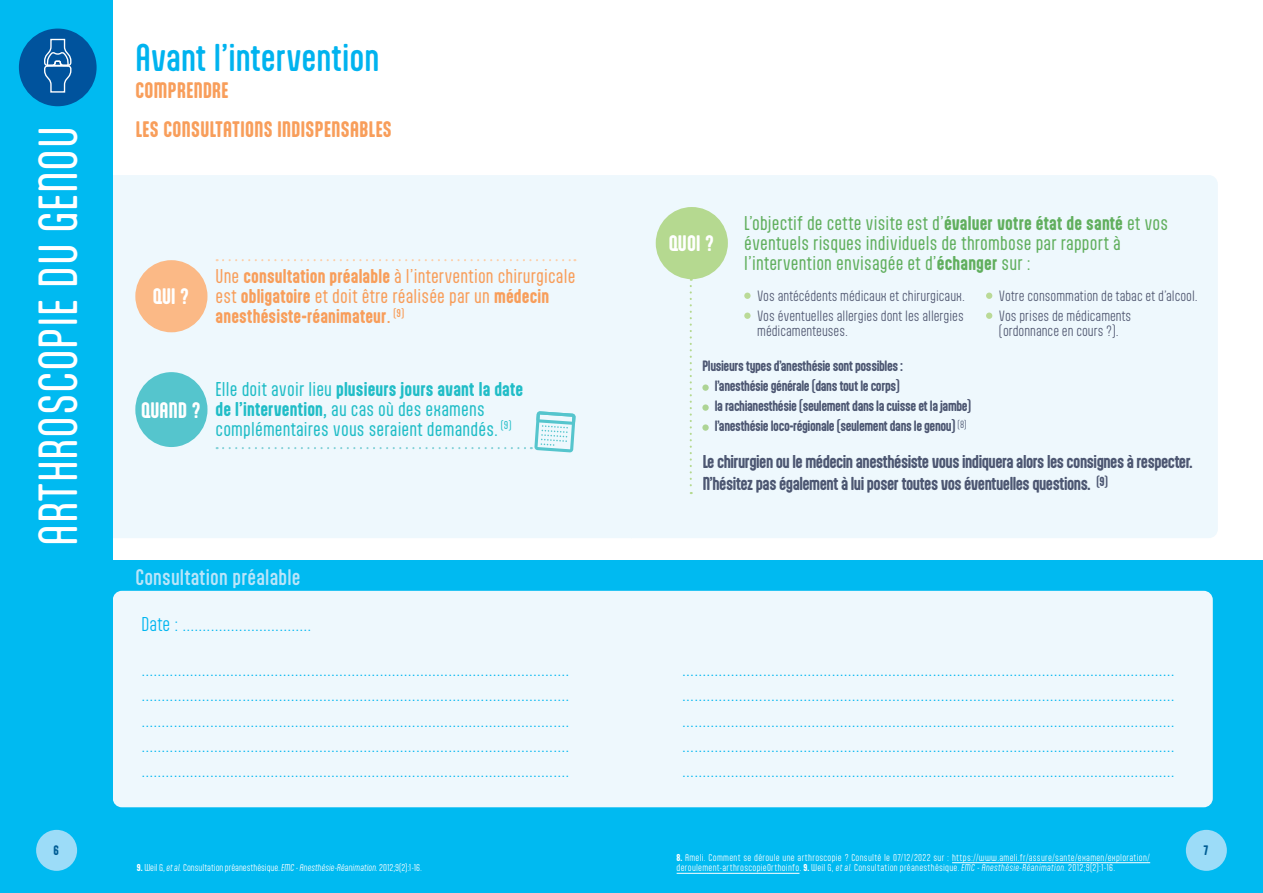
<style>
.page{position:relative;width:1263px;height:893px;background:#fff}
.page>*{position:absolute;margin:0;border:0;box-sizing:border-box;transform-origin:0 0}
.t1{font:46.65px "Aptly";letter-spacing:.01em;color:#fff}
.t2{font:500 32.85px "Aptly";color:#00b3ef}
.t3{font:700 19.05px "Aptly";letter-spacing:.02em;color:#f89e5b}
.t4{font:500 19.05px "Aptly";letter-spacing:.01em;color:#b9e5fa}
.t5{font:700 19.05px "Aptly";letter-spacing:.01em;color:#fff}
.t6{font:300 16.95px/25.5px "Aptly";color:#00b6f0;text-align:justify}
.t7{font:16.95px/20.1px "Aptly";letter-spacing:.01em;color:#61af5e}
.t8{font:700 16.95px/20.1px "Aptly";letter-spacing:.01em;color:#f89e5b}
.t9{font:16.95px/20.1px "Aptly";letter-spacing:.01em;color:#21bdc7}
.t10{font:700 15.9px/22px "Aptly";letter-spacing:-.03em;color:#535a73}
.t11{font:700 12.75px/20px "Aptly";letter-spacing:-.03em;color:#535a73}
.t12{font:300 12.75px/20px "Aptly";color:#535a73}
.t13{font:700 11.7px "Aptly";color:#005d95}
.t14{font:300 8.55px/10.6px "Aptly";letter-spacing:.03em;color:#fff}
.t15{font:300 8.55px "Aptly";letter-spacing:-.005em;color:#fff}
.s1{font-weight:400}
.s2{font-weight:500}
.s3{font-weight:700}
.s4{font-style:italic}
</style>
<div class="page">
<div style="left:104px;top:561px;width:527px;height:332px;background:#00baf1"></div>
<div style="left:113px;top:175px;width:518px;height:363px;background:#eef8fd"></div>
<div style="left:113px;top:591px;width:518px;height:216px;background:#eef8fd"></div>
<div style="left:0;top:0;width:113px;height:893px;background:#00baf1"></div>
<div style="left:19px;top:29px;width:78px;height:77px;background:#00539d;border-radius:50%"></div>
<svg style="left:44px;top:38px;width:28px;height:55px"></svg>
<div style="left:47px;top:65px;width:22px;height:2px;border:1px solid #fff"></div>
<div style="left:135px;top:260px;width:72px;height:72px;background:#fbb986;border-radius:50%"></div>
<div style="left:135px;top:372px;width:72px;height:75px;background:#55c5cd;border-radius:50%"></div>
<svg style="left:217px;top:259px;width:358px;height:2px"></svg>
<svg style="left:217px;top:411px;width:359px;height:41px;background:#e6f5fa"></svg>
<div style="left:36px;top:830px;width:41px;height:41px;background:#9cdcf8;border-radius:50%"></div>
<div style="left:631px;top:561px;width:632px;height:332px;background:#00baf1"></div>
<div style="left:631px;top:175px;width:587px;height:363px;background:#eef8fd"></div>
<div style="left:631px;top:591px;width:582px;height:216px;background:#eef8fd"></div>
<hr style="left:952px;top:862px;width:198px;height:1px;background:#fff">
<hr style="left:677px;top:873px;width:122px;height:1px;background:#fff">
<svg style="left:702px;top:384px;width:7px;height:7px"></svg>
<svg style="left:702px;top:404px;width:7px;height:7px"></svg>
<svg style="left:702px;top:424px;width:7px;height:7px"></svg>
<svg style="left:690px;top:279px;width:2px;height:215px"></svg>
<div style="left:656px;top:207px;width:72px;height:72px;background:#b5d990;border-radius:50%"></div>
<div style="left:744px;top:293px;width:7px;height:6px;background:#bada97;border-radius:50%"></div>
<div style="left:744px;top:313px;width:7px;height:6px;background:#bada97;border-radius:50%"></div>
<svg style="left:986px;top:293px;width:6px;height:6px"></svg>
<svg style="left:986px;top:313px;width:6px;height:6px"></svg>
<div style="left:1186px;top:830px;width:41px;height:41px;background:#9cdcf8;border-radius:50%"></div>
<p class="t1" style="left:29px;top:546px;width:421px;rotate:-90deg">ARTHROSCOPIE DU GENOU</p>
<p class="t13" style="left:54px;top:843px;width:7px">6</p>
<p class="t2" style="left:135px;top:37px;width:246px">Avant l’intervention</p>
<p class="t3" style="left:135px;top:79px;width:95px">COMPRENDRE</p>
<p class="t3" style="left:135px;top:117px;width:258px">LES CONSULTATIONS INDISPENSABLES</p>
<p class="t5" style="left:153px;top:284px;width:37px">QUI ?</p>
<p class="t8" style="left:216px;top:266px;width:361px"><span class="s1">Une</span> consultation préalable <span class="s1">à l’intervention chirurgicale est</span> obligatoire <span class="s1">et doit être réalisée par un</span> médecin anesthésiste-réanimateur<span class="s2">.</span> <sup>(9)</sup></p>
<p class="t5" style="left:141px;top:398px;width:61px">QUAND ?</p>
<p class="t9" style="left:216px;top:378px;width:309px">Elle doit avoir lieu <span class="s3">plusieurs jours avant la date de l’intervention</span><span class="s2">,</span> au cas où des examens complémentaires vous seraient demandés. <sup>(9)</sup></p>
<p class="t4" style="left:135px;top:565px;width:167px">Consultation préalable</p>
<p class="t6" style="left:141px;top:611px;width:172px">Date : ................................</p>
<p class="t6" style="left:141px;top:656px;width:429px">.......................................................................................................... .......................................................................................................... .......................................................................................................... .......................................................................................................... ..........................................................................................................</p>
<p class="t15" style="left:137px;top:862px;width:287px"><span class="s3">9.</span> Weil G, <span class="s4">et al.</span> Consultation préanesthésique. <span class="s4">EMC - Anesthésie-Réanimation</span>. 2012;9(2):1-16.</p>
<p class="t5" style="left:669px;top:231px;width:46px">QUOI ?</p>
<p class="t7" style="left:744px;top:213px;width:425px">L’objectif de cette visite est d’<span class="s3">évaluer votre état de santé</span> et vos éventuels risques individuels de thrombose par rapport à l’intervention envisagée et d’<span class="s3">échanger</span> sur :</p>
<p class="t12" style="left:757px;top:285px;width:209px">Vos antécédents médicaux et chirurgicaux.<br>Vos éventuelles allergies dont les allergies</p>
<p class="t12" style="left:757px;top:320px;width:92px">médicamenteuses.</p>
<p class="t12" style="left:999px;top:285px;width:200px">Votre consommation de tabac et d’alcool.<br>Vos prises de médicaments</p>
<p class="t12" style="left:999px;top:320px;width:121px">(ordonnance en cours ?).</p>
<p class="t11" style="left:715px;top:355px;width:258px;text-indent:-12px">Plusieurs types d’anesthésie sont possibles :<br>l’anesthésie générale (dans tout le corps)<br>la rachianesthésie (seulement dans la cuisse et la jambe) l’anesthésie loco-régionale (seulement dans le genou) <sup>(8)</sup></p>
<p class="t10" style="left:702px;top:450px;width:492px">Le chirurgien ou le médecin anesthésiste vous indiquera alors les consignes à respecter.<br>N’hésitez pas également à lui poser toutes vos éventuelles questions. <sup>(9)</sup></p>
<p class="t6" style="left:682px;top:655px;width:494px">.......................................................................................................................... .......................................................................................................................... .......................................................................................................................... .......................................................................................................................... ..........................................................................................................................</p>
<p class="t14" style="left:677px;top:852px;width:475px"><span class="s3">8.</span> Ameli. Comment se déroule une arthroscopie ? Consulté le 07/12/2022 sur : https://www.ameli.fr/assure/sante/examen/exploration/ deroulement-arthroscopieOrthoinfo. <span class="s3">9.</span> Weil G, <span class="s4">et al</span>. Consultation préanesthésique. <span class="s4">EMC - Anesthésie-Réanimation</span>. 2012;9(2):1-16.</p>
<p class="t13" style="left:1203px;top:843px;width:6px">7</p>
</div>
